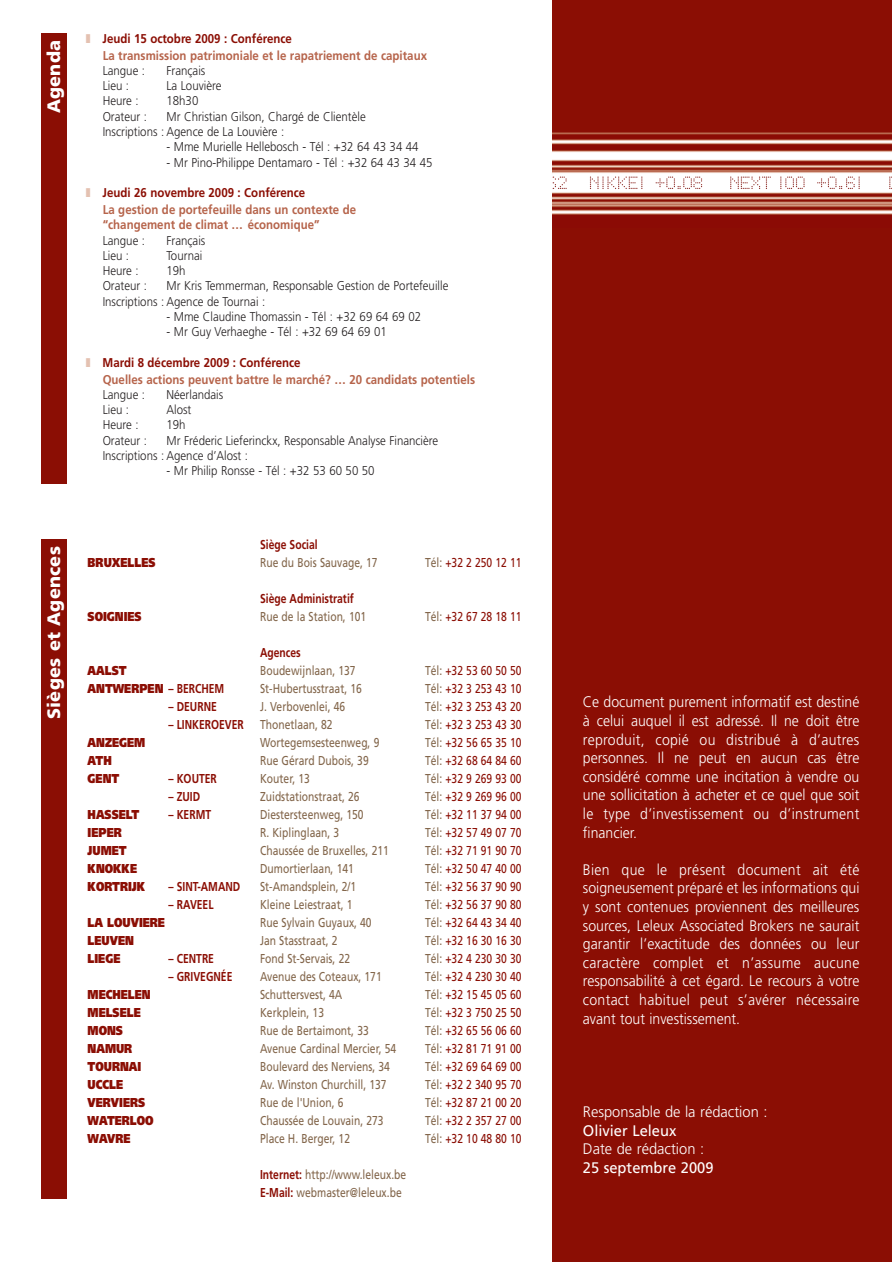
<style>
.page{position:relative;width:893px;height:1263px;background:#fff}
.page>*{position:absolute;margin:0;border:0;box-sizing:border-box;transform-origin:0 0}
.t1{font:900 18px "Frutiger";letter-spacing:.01em;color:#fff}
.t2{font:300 15.3px/18.6px "Frutiger";color:#fff;text-align:justify;scale:.92 1}
.t3{font:300 15.3px "Frutiger";color:#fff;scale:.96 1}
.t4{font:15.3px "Frutiger";color:#fff;scale:.96 1}
.t5{font:12.9px/18px "Frutiger";color:#83664b;scale:.8 1}
.t6{font:12.9px/18px "Frutiger";color:#8b0e04;text-align:justify;scale:.8 1}
.t7{font:900 12.9px/18px "Frutiger";color:#8b0e04;scale:.8 1}
.t8{font:700 12.9px "Frutiger";color:#8b0e04;scale:.8 1}
.t9{font:300 12.75px/15.3px "Frutiger";color:#231f20;scale:.9 1}
.t10{font:700 12.75px/16.6px "Frutiger";color:#b6644b;scale:.9 1}
.s1{color:#e4c1b1}
.s2{color:#8b0e04}
.s3{font-weight:700}
.s4{font-weight:700;color:#8b0e04}
.s5{color:#83664b}
</style>
<div class="page">
<div style="left:552px;top:0;width:339px;height:1262px;background:#8b0e04"></div>
<img style="left:552px;top:133px;width:339px;height:82px">
<svg style="left:730px;top:177px;width:40px;height:12px"></svg>
<svg style="left:780px;top:177px;width:24px;height:12px"></svg>
<svg style="left:817px;top:177px;width:42px;height:12px"></svg>
<svg style="left:889px;top:177px;width:3px;height:12px"></svg>
<svg style="left:552px;top:177px;width:14px;height:12px"></svg>
<svg style="left:590px;top:177px;width:52px;height:12px"></svg>
<svg style="left:655px;top:177px;width:47px;height:12px"></svg>
<div style="left:42px;top:33px;width:25px;height:1165px;background:#8b0e04"></div>
<div style="left:35px;top:484px;width:62px;height:54px;background:#fff"></div>
<p class="t1" style="left:47px;top:113px;width:75px;rotate:-90deg">Agenda</p>
<p class="t10" style="left:103px;top:31px;width:362px;text-indent:-17px"><span class="s1">❚</span> <span class="s2">Jeudi 15 octobre 2009 : Conférence<br></span>La transmission patrimoniale et le rapatriement de capitaux</p>
<p class="t9" style="left:103px;top:64px;width:49px">Langue :</p>
<p class="t9" style="left:166px;top:64px;width:45px">Français</p>
<p class="t9" style="left:103px;top:79px;width:31px">Lieu :</p>
<p class="t9" style="left:166px;top:79px;width:63px">La Louvière</p>
<p class="t9" style="left:103px;top:94px;width:41px">Heure :</p>
<p class="t9" style="left:166px;top:94px;width:37px">18h30</p>
<p class="t9" style="left:103px;top:110px;width:51px">Orateur :</p>
<p class="t9" style="left:103px;top:110px;width:294px;text-indent:64px">Mr Christian Gilson, Chargé de Clientèle<br>Inscriptions : Agence de La Louvière :</p>
<p class="t9" style="left:166px;top:140px;width:282px">- Mme Murielle Hellebosch - Tél : +32 64 43 34 44</p>
<p class="t9" style="left:166px;top:156px;width:297px">- Mr Pino-Philippe Dentamaro - Tél : +32 64 43 34 45</p>
<p class="t10" style="left:103px;top:185px;width:283px;text-indent:-17px"><span class="s1">❚</span> <span class="s2">Jeudi 26 novembre 2009 : Conférence<br></span>La gestion de portefeuille dans un contexte de</p>
<p class="t10" style="left:103px;top:217px;width:242px">“changement de climat … économique”</p>
<p class="t9" style="left:103px;top:233px;width:49px">Langue :</p>
<p class="t9" style="left:166px;top:233px;width:45px">Français</p>
<p class="t9" style="left:103px;top:249px;width:31px">Lieu :</p>
<p class="t9" style="left:166px;top:249px;width:41px">Tournai</p>
<p class="t9" style="left:103px;top:264px;width:41px">Heure :</p>
<p class="t9" style="left:166px;top:264px;width:23px">19h</p>
<p class="t9" style="left:103px;top:279px;width:51px">Orateur :</p>
<p class="t9" style="left:103px;top:279px;width:385px;text-indent:64px">Mr Kris Temmerman, Responsable Gestion de Portefeuille<br>Inscriptions : Agence de Tournai :</p>
<p class="t9" style="left:166px;top:310px;width:284px">- Mme Claudine Thomassin - Tél : +32 69 64 69 02</p>
<p class="t9" style="left:166px;top:325px;width:246px">- Mr Guy Verhaeghe - Tél : +32 69 64 69 01</p>
<p class="t10" style="left:103px;top:355px;width:415px;text-indent:-17px"><span class="s1">❚</span> <span class="s2">Mardi 8 décembre 2009 : Conférence<br></span>Quelles actions peuvent battre le marché? … 20 candidats potentiels</p>
<p class="t9" style="left:103px;top:388px;width:49px">Langue :</p>
<p class="t9" style="left:166px;top:388px;width:65px">Néerlandais</p>
<p class="t9" style="left:103px;top:403px;width:31px">Lieu :</p>
<p class="t9" style="left:166px;top:403px;width:29px">Alost</p>
<p class="t9" style="left:103px;top:418px;width:41px">Heure :</p>
<p class="t9" style="left:166px;top:418px;width:23px">19h</p>
<p class="t9" style="left:103px;top:434px;width:51px">Orateur :</p>
<p class="t9" style="left:103px;top:434px;width:374px;text-indent:64px">Mr Fréderic Lieferinckx, Responsable Analyse Financière<br>Inscriptions : Agence d’Alost :</p>
<p class="t9" style="left:166px;top:464px;width:233px">- Mr Philip Ronsse - Tél : +32 53 60 50 50</p>
<p class="t1" style="left:47px;top:719px;width:174px;rotate:-90deg">Sièges et Agences</p>
<p class="t7" style="left:88px;top:555px;width:86px">BRUXELLES</p>
<p class="t7" style="left:88px;top:609px;width:69px">SOIGNIES</p>
<p class="t7" style="left:88px;top:663px;width:172px">AALST<br>ANTWERPEN <span class="s3">– BERCHEM</span></p>
<p class="t8" style="left:168px;top:701px;width:62px">– DEURNE</p>
<p class="t8" style="left:168px;top:719px;width:96px">– LINKEROEVER</p>
<p class="t7" style="left:88px;top:735px;width:74px">ANZEGEM<br>ATH<br>GENT</p>
<p class="t8" style="left:168px;top:773px;width:62px">– KOUTER</p>
<p class="t8" style="left:168px;top:791px;width:41px">– ZUID</p>
<p class="t7" style="left:88px;top:807px;width:66px">HASSELT</p>
<p class="t8" style="left:168px;top:809px;width:55px">– KERMT</p>
<p class="t7" style="left:88px;top:825px;width:74px">IEPER<br>JUMET<br>KNOKKE<br>KORTRIJK</p>
<p class="t8" style="left:168px;top:881px;width:91px">– SINT-AMAND</p>
<p class="t8" style="left:168px;top:899px;width:58px">– RAVEEL</p>
<p class="t7" style="left:88px;top:915px;width:98px">LA LOUVIERE<br>LEUVEN<br>LIEGE</p>
<p class="t8" style="left:168px;top:953px;width:58px">– CENTRE</p>
<p class="t8" style="left:168px;top:971px;width:81px">– GRIVEGNÉE</p>
<p class="t7" style="left:88px;top:987px;width:84px">MECHELEN<br>MELSELE<br>MONS<br>NAMUR<br>TOURNAI<br>UCCLE<br>VERVIERS<br>WATERLOO<br>WAVRE</p>
<p class="t8" style="left:260px;top:539px;width:74px">Siège Social</p>
<p class="t5" style="left:260px;top:555px;width:148px">Rue du Bois Sauvage, 17</p>
<p class="t8" style="left:260px;top:593px;width:119px">Siège Administratif</p>
<p class="t5" style="left:260px;top:609px;width:134px">Rue de la Station, 101</p>
<p class="t8" style="left:260px;top:647px;width:52px">Agences</p>
<p class="t5" style="left:260px;top:663px;width:172px">Boudewijnlaan, 137<br>St-Hubertusstraat, 16<br>J. Verbovenlei, 46<br>Thonetlaan, 82<br>Wortegemsesteenweg, 9<br>Rue Gérard Dubois, 39<br>Kouter, 13<br>Zuidstationstraat, 26<br>Diestersteenweg, 150<br>R. Kiplinglaan, 3<br>Chaussée de Bruxelles, 211<br>Dumortierlaan, 141<br>St-Amandsplein, 2/1<br>Kleine Leiestraat, 1<br>Rue Sylvain Guyaux, 40<br>Jan Stasstraat, 2<br>Fond St-Servais, 22<br>Avenue des Coteaux, 171<br>Schuttersvest, 4A<br>Kerkplein, 13<br>Rue de Bertaimont, 33<br>Avenue Cardinal Mercier, 54<br>Boulevard des Nerviens, 34<br>Av. Winston Churchill, 137<br>Rue de l'Union, 6<br>Chaussée de Louvain, 273<br>Place H. Berger, 12</p>
<p class="t5" style="left:260px;top:1166px;width:184px"><span class="s4">Internet:</span> http://www.leleux.be<br><span class="s4">E-Mail:</span> webmaster@leleux.be</p>
<p class="t6" style="left:425px;top:555px;width:122px"><span class="s5">Tél:</span> +32 2 250 12 11</p>
<p class="t6" style="left:425px;top:608px;width:122px"><span class="s5">Tél:</span> +32 67 28 18 11</p>
<p class="t6" style="left:425px;top:662px;width:122px"><span class="s5">Tél:</span> +32 53 60 50 50<br><span class="s5">Tél:</span> +32 3 253 43 10<br><span class="s5">Tél:</span> +32 3 253 43 20<br><span class="s5">Tél:</span> +32 3 253 43 30<br><span class="s5">Tél:</span> +32 56 65 35 10<br><span class="s5">Tél:</span> +32 68 64 84 60<br><span class="s5">Tél:</span> +32 9 269 93 00<br><span class="s5">Tél:</span> +32 9 269 96 00<br><span class="s5">Tél:</span> +32 11 37 94 00<br><span class="s5">Tél:</span> +32 57 49 07 70<br><span class="s5">Tél:</span> +32 71 91 90 70<br><span class="s5">Tél:</span> +32 50 47 40 00<br><span class="s5">Tél:</span> +32 56 37 90 90<br><span class="s5">Tél:</span> +32 56 37 90 80<br><span class="s5">Tél:</span> +32 64 43 34 40<br><span class="s5">Tél:</span> +32 16 30 16 30<br><span class="s5">Tél:</span> +32 4 230 30 30<br><span class="s5">Tél:</span> +32 4 230 30 40<br><span class="s5">Tél:</span> +32 15 45 05 60<br><span class="s5">Tél:</span> +32 3 750 25 50<br><span class="s5">Tél:</span> +32 65 56 06 60<br><span class="s5">Tél:</span> +32 81 71 91 00<br><span class="s5">Tél:</span> +32 69 64 69 00<br><span class="s5">Tél:</span> +32 2 340 95 70<br><span class="s5">Tél:</span> +32 87 21 00 20<br><span class="s5">Tél:</span> +32 2 357 27 00<br><span class="s5">Tél:</span> +32 10 48 80 10</p>
<p class="t2" style="left:583px;top:694px;width:302px">Ce document purement informatif est destiné à celui auquel il est adressé. Il ne doit être reproduit, copié ou distribué à d’autres personnes. Il ne peut en aucun cas être considéré comme une incitation à vendre ou une sollicitation à acheter et ce quel que soit le type d’investissement ou d’instrument financier.</p>
<p class="t2" style="left:583px;top:861px;width:302px">Bien que le présent document ait été soigneusement préparé et les informations qui y sont contenues proviennent des meilleures sources, Leleux Associated Brokers ne saurait garantir l’exactitude des données ou leur caractère complet et n’assume aucune responsabilité à cet égard. Le recours à votre contact habituel peut s’avérer nécessaire avant tout investissement.</p>
<p class="t3" style="left:583px;top:1106px;width:194px">Responsable de la rédaction :</p>
<p class="t4" style="left:583px;top:1124px;width:99px">Olivier Leleux</p>
<p class="t3" style="left:583px;top:1143px;width:128px">Date de rédaction :</p>
<p class="t4" style="left:583px;top:1162px;width:138px">25 septembre 2009</p>
</div>
